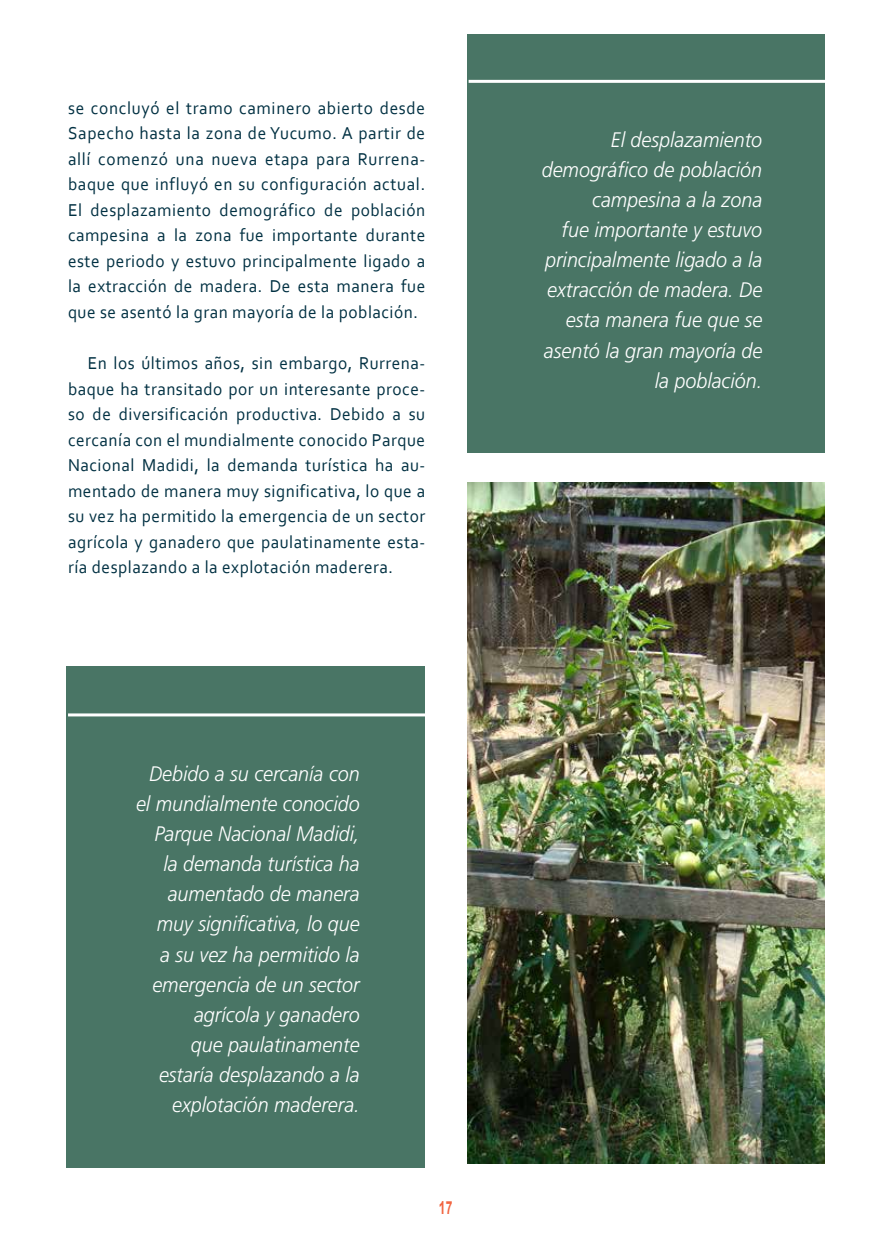
<style>
.page{position:relative;width:893px;height:1234px;background:#fff}
.page>*{position:absolute;margin:0;border:0;box-sizing:border-box;transform-origin:0 0}
.t1{font:italic 300 21px/30px "Frutiger LT Std";color:#fff;text-align:right;scale:.94 1}
.t2{font:18px/25.5px "Corbel";letter-spacing:.03em;color:#003042;text-align:justify;scale:.96 1}
.t3{font:700 18px "Arial";color:#f26541;scale:.67 1}
</style>
<div class="page">
<div style="left:66px;top:666px;width:359px;height:501px;background:#497565"></div>
<img style="left:468px;top:482px;width:357px;height:681px">
<hr style="left:68px;top:713px;width:359px;height:3px;background:#fff">
<div style="left:468px;top:34px;width:357px;height:418px;background:#497565"></div>
<hr style="left:469px;top:80px;width:358px;height:3px;background:#fff">
<p class="t2" style="left:68px;top:95px;width:374px">se concluyó el tramo caminero abierto desde Sapecho hasta la zona de Yucumo. A partir de allí comenzó una nueva etapa para Rurrena&shy;baque que influyó en su configuración actual.<br>El desplazamiento demográfico de población campesina a la zona fue importante durante este periodo y estuvo principalmente ligado a la extracción de madera. De esta manera fue que se asentó la gran mayoría de la población.</p>
<p class="t2" style="left:68px;top:350px;width:374px;text-indent:20px">En los últimos años, sin embargo, Rurrena&shy;baque ha transitado por un interesante proce&shy;so de diversificación productiva. Debido a su cercanía con el mundialmente conocido Parque Nacional Madidi, la demanda turística ha au&shy;mentado de manera muy significativa, lo que a su vez ha permitido la emergencia de un sector agrícola y ganadero que paulatinamente esta&shy;ría desplazando a la explotación maderera.</p>
<p class="t1" style="left:136px;top:759px;width:239px">Debido a su cercanía con el mundialmente conocido<br>Parque Nacional Madidi, la demanda turística ha aumentado de manera muy significativa, lo que<br>a su vez ha permitido la emergencia de un sector agrícola y ganadero<br>que paulatinamente estaría desplazando a la explotación maderera.</p>
<p class="t3" style="left:439px;top:1194px;width:22px">17</p>
<p class="t1" style="left:542px;top:125px;width:236px">El desplazamiento demográfico de población campesina a la zona<br>fue importante y estuvo principalmente ligado a la extracción de madera. De esta manera fue que se asentó la gran mayoría de la población.</p>
</div>
